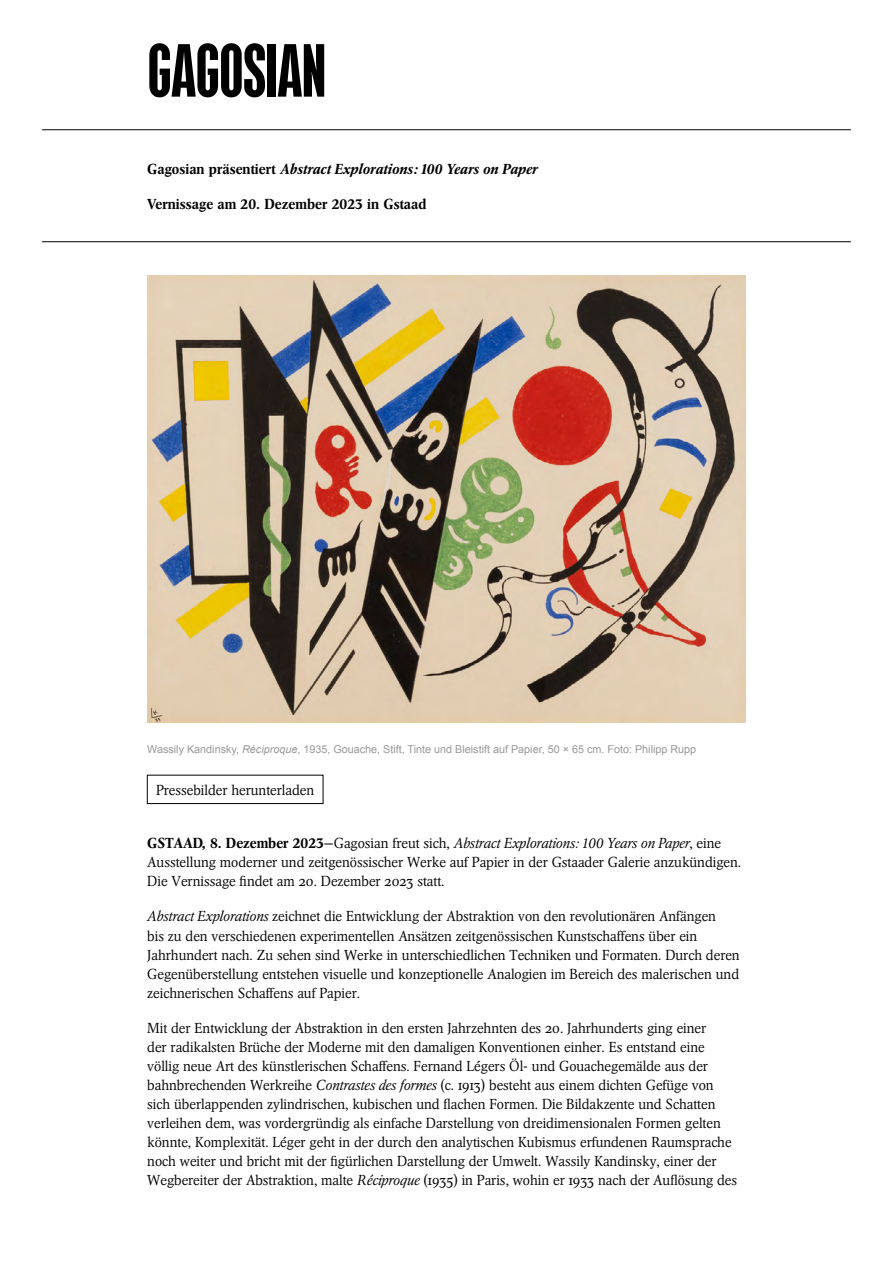
<style>
.page{position:relative;width:893px;height:1263px;background:#fff}
.page>*{position:absolute;margin:0;border:0;box-sizing:border-box;transform-origin:0 0}
.t1{font:75px "GAGOSIANHEADLINE";color:#000}
.t2{font:300 14.4px/19px "Arena New BQ";color:#000}
.t3{font:italic 500 14.4px "Arena New BQ";letter-spacing:.005em;color:#000}
.t4{font:500 14.4px "Arena New BQ";letter-spacing:.005em;color:#000}
.t5{font:10.8px "Arial";color:#989899}
.s1{font-style:normal}
.s2{font-style:italic}
.s3{font-weight:500}
</style>
<div class="page">
<hr style="left:42px;top:129px;width:809px;height:1px;background:#000">
<img style="left:147px;top:275px;width:599px;height:447px">
<hr style="left:42px;top:241px;width:809px;height:1px;background:#000">
<div style="left:147px;top:775px;width:176px;height:29px;border:1px solid #000"></div>
<h1 class="t1" style="left:148px;top:39px;width:180px">GAGOSIAN</h1>
<p class="t3" style="left:147px;top:160px;width:391px"><span class="s1">Gagosian präsentiert</span> Abstract Explorations: 100 Years on Paper</p>
<p class="t4" style="left:147px;top:195px;width:281px">Vernissage am 20. Dezember 2023 in Gstaad</p>
<p class="t5" style="left:147px;top:742px;width:550px">Wassily Kandinsky, <span class="s2">Réciproque</span>, 1935, Gouache, Stift, Tinte und Bleistift auf Papier, 50 × 65 cm. Foto: Philipp Rupp</p>
<p class="t2" style="left:156px;top:780px;width:160px">Pressebilder herunterladen</p>
<p class="t2" style="left:147px;top:834px;width:595px"><span class="s3">GSTAAD, 8. Dezember 2023</span>—Gagosian freut sich, <span class="s2">Abstract Explorations: 100 Years on Paper</span>, eine<br>Ausstellung moderner und zeitgenössischer Werke auf Papier in der Gstaader Galerie anzukündigen.<br>Die Vernissage findet am 20. Dezember 2023 statt.</p>
<p class="t2" style="left:147px;top:907px;width:594px"><span class="s2">Abstract Explorations</span> zeichnet die Entwicklung der Abstraktion von den revolutionären Anfängen<br>bis zu den verschiedenen experimentellen Ansätzen zeitgenössischen Kunstschaffens über ein Jahrhundert nach. Zu sehen sind Werke in unterschiedlichen Techniken und Formaten. Durch deren Gegenüberstellung entstehen visuelle und konzeptionelle Analogien im Bereich des malerischen und zeichnerischen Schaffens auf Papier.</p>
<p class="t2" style="left:147px;top:1018px;width:591px">Mit der Entwicklung der Abstraktion in den ersten Jahrzehnten des 20. Jahrhunderts ging einer<br>der radikalsten Brüche der Moderne mit den damaligen Konventionen einher. Es entstand eine völlig neue Art des künstlerischen Schaffens. Fernand Légers Öl- und Gouachegemälde aus der bahnbrechenden Werkreihe <span class="s2">Contrastes des formes</span> (c. 1913) besteht aus einem dichten Gefüge von sich überlappenden zylindrischen, kubischen und flachen Formen. Die Bildakzente und Schatten verleihen dem, was vordergründig als einfache Darstellung von dreidimensionalen Formen gelten könnte, Komplexität. Léger geht in der durch den analytischen Kubismus erfundenen Raumsprache noch weiter und bricht mit der figürlichen Darstellung der Umwelt. Wassily Kandinsky, einer der Wegbereiter der Abstraktion, malte <span class="s2">Réciproque</span> (1935) in Paris, wohin er 1933 nach der Auflösung des</p>
</div>
